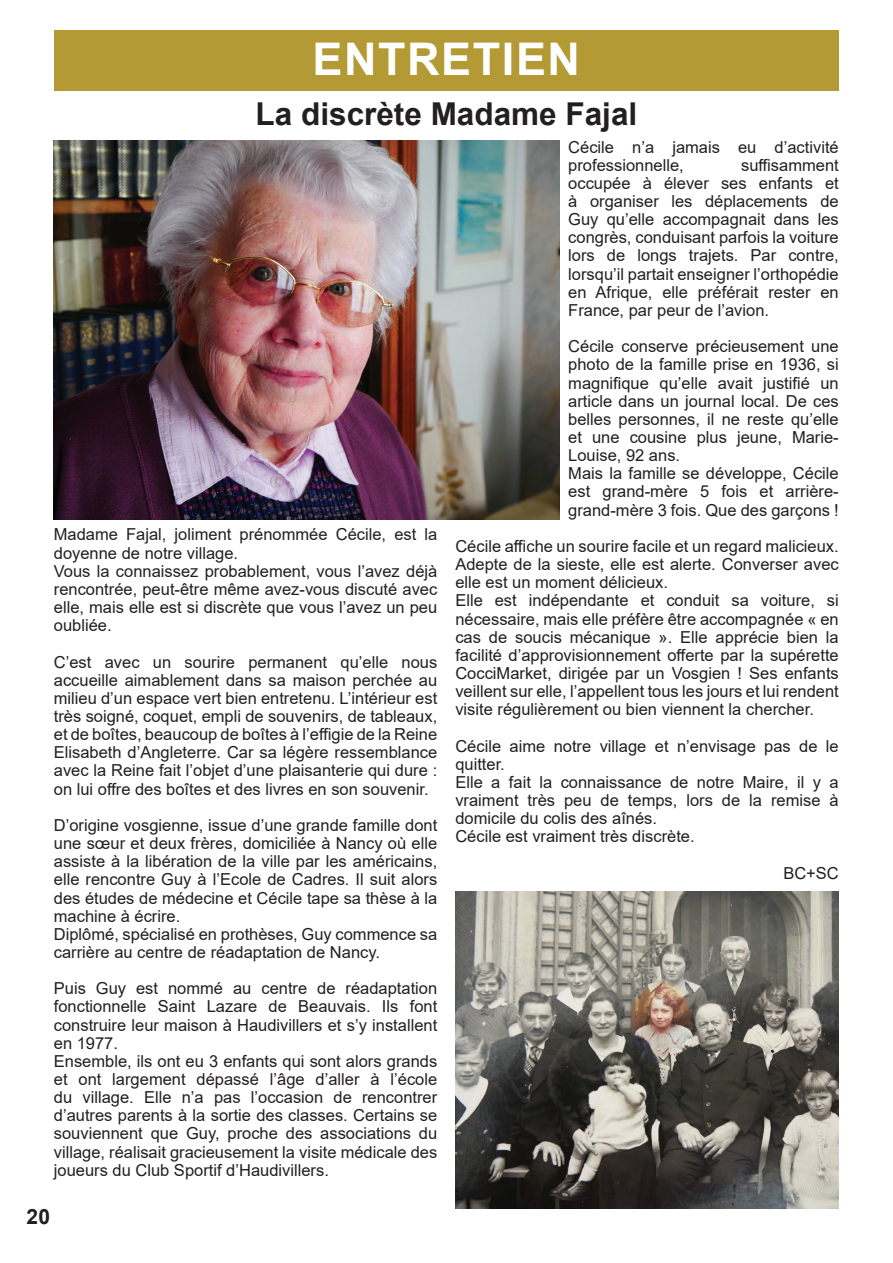
<style>
.page{position:relative;width:893px;height:1263px;background:#fff}
.page>*{position:absolute;margin:0;border:0;box-sizing:border-box;transform-origin:0 0}
.t1{font:700 45px "Arial";letter-spacing:.035em;color:#fff}
.t2{font:700 31.5px "Arial";color:#231f20}
.t3{font:700 21px "Arial";color:#231f20}
.t4{font:16.5px/18.1px "Arial";color:#231f20}
</style>
<div class="page">
<div style="left:54px;top:30px;width:785px;height:60px;background:#b39a34"></div>
<img style="left:54px;top:140px;width:506px;height:380px">
<img style="left:455px;top:891px;width:384px;height:318px">
<h1 class="t1" style="left:312px;top:27px;width:269px">ENTRETIEN</h1>
<h2 class="t2" style="left:256px;top:92px;width:383px">La discrète Madame Fajal</h2>
<p class="t4" style="left:54px;top:525px;width:385px">Madame Fajal, joliment prénommée Cécile, est la doyenne de notre village.<br>Vous la connaissez probablement, vous l’avez déjà rencontrée, peut-être même avez-vous discuté avec elle, mais elle est si discrète que vous l’avez un peu oubliée.</p>
<p class="t4" style="left:54px;top:652px;width:385px;text-align:justify">C’est avec un sourire permanent qu’elle nous accueille aimablement dans sa maison perchée au milieu d’un espace vert bien entretenu. L’intérieur est très soigné, coquet, empli de souvenirs, de tableaux, et de boîtes, beaucoup de boîtes à l’effigie de la Reine Elisabeth d’Angleterre. Car sa légère ressemblance avec la Reine fait l’objet d’une plaisanterie qui dure : on lui offre des boîtes et des livres en son souvenir.</p>
<p class="t4" style="left:54px;top:816px;width:385px">D’origine vosgienne, issue d’une grande famille dont une sœur et deux frères, domiciliée à Nancy où elle assiste à la libération de la ville par les américains, elle rencontre Guy à l’Ecole de Cadres. Il suit alors des études de médecine et Cécile tape sa thèse à la machine à écrire.<br>Diplômé, spécialisé en prothèses, Guy commence sa carrière au centre de réadaptation de Nancy.</p>
<p class="t4" style="left:54px;top:979px;width:385px">Puis Guy est nommé au centre de réadaptation fonctionnelle Saint Lazare de Beauvais. Ils font construire leur maison à Haudivillers et s’y installent en 1977.<br>Ensemble, ils ont eu 3 enfants qui sont alors grands et ont largement dépassé l’âge d’aller à l’école du village. Elle n’a pas l’occasion de rencontrer d’autres parents à la sortie des classes. Certains se souviennent que Guy, proche des associations du village, réalisait gracieusement la visite médicale des joueurs du Club Sportif d’Haudivillers.</p>
<p class="t3" style="left:27px;top:1202px;width:25px">20</p>
<p class="t4" style="left:568px;top:138px;width:272px">Cécile n’a jamais eu d’activité professionnelle,</p>
<p class="t4" style="left:568px;top:156px;width:272px;text-align:justify;text-indent:173px">suffisamment occupée à élever ses enfants et à organiser les déplacements de Guy qu’elle accompagnait dans les congrès, conduisant parfois la voiture lors de longs trajets. Par contre, lorsqu’il partait enseigner l’orthopédie en Afrique, elle préférait rester en France, par peur de l’avion.</p>
<p class="t4" style="left:568px;top:337px;width:272px">Cécile conserve précieusement une photo de la famille prise en 1936, si magnifique qu’elle avait justifié un article dans un journal local. De ces belles personnes, il ne reste qu’elle et une cousine plus jeune, Marie-Louise, 92 ans.<br>Mais la famille se développe, Cécile est grand-mère 5 fois et arrière&shy;grand-mère 3 fois. Que des garçons !</p>
<p class="t4" style="left:455px;top:537px;width:385px">Cécile affiche un sourire facile et un regard malicieux.<br>Adepte de la sieste, elle est alerte. Converser avec elle est un moment délicieux.<br>Elle est indépendante et conduit sa voiture, si nécessaire, mais elle préfère être accompagnée « en cas de soucis mécanique ». Elle apprécie bien la facilité d’approvisionnement offerte par la supérette CocciMarket, dirigée par un Vosgien ! Ses enfants veillent sur elle, l’appellent tous les jours et lui rendent visite régulièrement ou bien viennent la chercher.</p>
<p class="t4" style="left:455px;top:737px;width:385px">Cécile aime notre village et n’envisage pas de le quitter.<br>Elle a fait la connaissance de notre Maire, il y a vraiment très peu de temps, lors de la remise à domicile du colis des aînés.<br>Cécile est vraiment très discrète.</p>
<p class="t4" style="left:783px;top:864px;width:57px">BC+SC</p>
</div>
